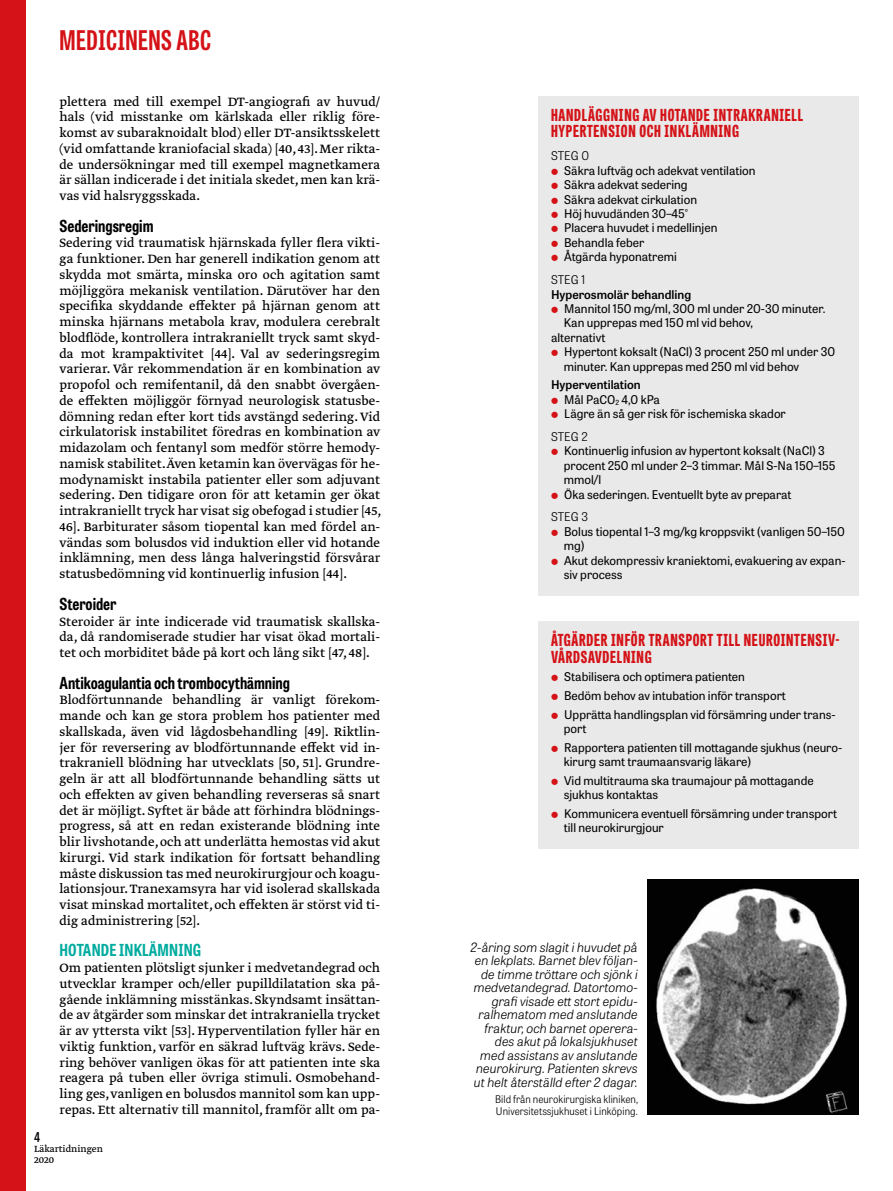
<style>
.page{position:relative;width:893px;height:1191px;background:#fff}
.page>*{position:absolute;margin:0;border:0;box-sizing:border-box;transform-origin:0 0}
.t1{font:700 27px "Tablet Gothic Compressed";letter-spacing:.02em;color:#d41217}
.t2{font:800 16.5px/16.5px "Tablet Gothic Compressed";letter-spacing:.045em;color:#d41217}
.t3{font:700 16.5px "Tablet Gothic Condensed";color:#000}
.t4{font:700 16.5px "Tablet Gothic Condensed";letter-spacing:.01em;color:#00ab9f}
.t5{font:14.25px/15.8px "Greta Text Pro Regular Min";color:#000;text-align:justify}
.t6{font:600 13.5px "Tablet Gothic Condensed";color:#000}
.t7{font:italic 300 12.75px/13.5px "Tablet Gothic";color:#000;text-align:right}
.t8{font:12px/14.4px "Tablet Gothic";color:#000}
.t9{font:600 12px "Tablet Gothic";color:#000}
.t10{font:300 12px "Tablet Gothic";letter-spacing:-.01em;color:#000}
.t11{font:300 10.5px/12px "Tablet Gothic Narrow";letter-spacing:.005em;color:#000}
.t12{font:10.5px/10.5px "Greta Text Pro";color:#000}
.s1{font-weight:300;font-stretch:semi-condensed}
.s2{font-weight:600}
</style>
<div class="page">
<div style="left:0;top:0;width:26px;height:1191px;background:#d41217"></div>
<div style="left:538px;top:96px;width:321px;height:499px;background:#e9e9e9"></div>
<div style="left:538px;top:621px;width:321px;height:227px;background:#e9e9e9"></div>
<img style="left:647px;top:879px;width:212px;height:235px">
<h1 class="t1" style="left:60px;top:22px;width:153px">MEDICINENS ABC</h1>
<p class="t5" style="left:60px;top:94px;width:322px">plettera med till exempel DT-angiografi av huvud/ hals (vid misstanke om kärlskada eller riklig före&shy;komst av subaraknoidalt blod) eller DT-ansiktsskelett (vid omfattande kraniofacial skada) [40, 43]. Mer rikta&shy;de undersökningar med till exempel magnetkamera är sällan indicerade i det initiala skedet, men kan krä&shy;vas vid halsryggsskada.</p>
<p class="t3" style="left:60px;top:214px;width:95px">Sederingsregim</p>
<p class="t5" style="left:60px;top:236px;width:324px">Sedering vid traumatisk hjärnskada fyller flera vikti&shy;ga funktioner. Den har generell indikation genom att skydda mot smärta, minska oro och agitation samt möjliggöra mekanisk ventilation. Därutöver har den specifika skyddande effekter på hjärnan genom att minska hjärnans metabola krav, modulera cerebralt blodflöde, kontrollera intrakraniellt tryck samt skyd&shy;da mot krampaktivitet [44]. Val av sederingsregim varierar. Vår rekommendation är en kombination av propofol och remifentanil, då den snabbt övergåen&shy;de effekten möjliggör förnyad neurologisk statusbe&shy;dömning redan efter kort tids avstängd sedering. Vid cirkulatorisk instabilitet föredras en kombination av midazolam och fentanyl som medför större hemody&shy;namisk stabilitet.Även ketamin kan övervägas för he&shy;modynamiskt instabila patienter eller som adjuvant sedering. Den tidigare oron för att ketamin ger ökat intrakraniellt tryck har visat sig obefogad i studier [45, 46]. Barbiturater såsom tiopental kan med fördel an&shy;vändas som bolusdos vid induktion eller vid hotande inklämning, men dess långa halveringstid försvårar statusbedömning vid kontinuerlig infusion [44].</p>
<p class="t3" style="left:60px;top:592px;width:59px">Steroider</p>
<p class="t5" style="left:60px;top:614px;width:322px">Steroider är inte indicerade vid traumatisk skallska&shy;da, då randomiserade studier har visat ökad mortali&shy;tet och morbiditet både på kort och lång sikt [47, 48].</p>
<p class="t3" style="left:60px;top:671px;width:232px">Antikoagulantia och trombocythämning</p>
<p class="t5" style="left:60px;top:692px;width:322px">Blodförtunnande behandling är vanligt förekom&shy;mande och kan ge stora problem hos patienter med skallskada, även vid lågdosbehandling [49]. Riktlin&shy;jer för reversering av blodförtunnande effekt vid in&shy;trakraniell blödning har utvecklats [50, 51]. Grundre&shy;geln är att all blodförtunnande behandling sätts ut och effekten av given behandling reverseras så snart det är möjligt. Syftet är både att förhindra blödnings&shy;progress, så att en redan existerande blödning inte blir livshotande, och att underlätta hemostas vid akut kirurgi. Vid stark indikation för fortsatt behandling måste diskussion tas med neurokirurgjour och koagu&shy;lationsjour. Tranexamsyra har vid isolerad skallskada visat minskad mortalitet, och effekten är störst vid ti&shy;dig administrering [52].</p>
<p class="t4" style="left:60px;top:939px;width:142px">Hotande inklämning</p>
<p class="t5" style="left:60px;top:960px;width:322px">Om patienten plötsligt sjunker i medvetandegrad och utvecklar kramper och/eller pupilldilatation ska på&shy;gående inklämning misstänkas. Skyndsamt insättan&shy;de av åtgärder som minskar det intrakraniella trycket är av yttersta vikt [53]. Hyperventilation fyller här en viktig funktion, varför en säkrad luftväg krävs. Sede&shy;ring behöver vanligen ökas för att patienten inte ska reagera på tuben eller övriga stimuli. Osmobehand&shy;ling ges, vanligen en bolusdos mannitol som kan upp&shy;repas. Ett alternativ till mannitol, framför allt om pa-</p>
<p class="t6" style="left:34px;top:1127px;width:8px">4</p>
<p class="t12" style="left:34px;top:1144px;width:70px">Läkartidningen<br>2020</p>
<p class="t2" style="left:551px;top:106px;width:254px">HANDLÄGGNING AV HOTANDE INTRAKRANIELL<br>HYPERTENSION OCH INKLÄMNING</p>
<p class="t10" style="left:551px;top:148px;width:40px">STEG 0</p>
<p class="t8" style="left:564px;top:163px;width:193px">Säkra luftväg och adekvat ventilation<br>Säkra adekvat sedering<br>Säkra adekvat cirkulation<br>Höj huvudänden 30–45<span class="s1">°<br></span>Placera huvudet i medellinjen<br>Behandla feber<br>Åtgärda hyponatremi</p>
<p class="t10" style="left:551px;top:272px;width:36px">STEG 1</p>
<p class="t9" style="left:551px;top:286px;width:142px">Hyperosmolär behandling</p>
<p class="t8" style="left:564px;top:301px;width:263px">Mannitol 150 mg/ml, 300 ml under 20-30 minuter.</p>
<p class="t8" style="left:564px;top:315px;width:191px">Kan upprepas med 150 ml vid behov,</p>
<p class="t8" style="left:551px;top:330px;width:56px">alternativt</p>
<p class="t8" style="left:564px;top:344px;width:272px">Hypertont koksalt (NaCl) 3 procent 250 ml under 30</p>
<p class="t8" style="left:564px;top:358px;width:237px">minuter. Kan upprepas med 250 ml vid behov</p>
<p class="t8" style="left:564px;top:377px;width:223px;text-indent:-13px"><span class="s2">Hyperventilation<br></span>Mål PaCO<sub>2</sub> 4,0 kPa<br>Lägre än så ger risk för ischemiska skador</p>
<p class="t10" style="left:551px;top:428px;width:38px">STEG 2</p>
<p class="t8" style="left:564px;top:443px;width:273px">Kontinuerlig infusion av hypertont koksalt (NaCl) 3 procent 250 ml under 2–3 timmar. Mål S-Na 150–155 mmol/l<br>Öka sederingen. Eventuellt byte av preparat</p>
<p class="t10" style="left:551px;top:509px;width:39px">STEG 3</p>
<p class="t8" style="left:564px;top:524px;width:283px">Bolus tiopental 1–3 mg/kg kroppsvikt (vanligen 50–150 mg)<br>Akut dekompressiv kraniektomi, evakuering av expan&shy;siv process</p>
<p class="t2" style="left:551px;top:631px;width:290px">ÅTGÄRDER INFÖR TRANSPORT TILL NEUROINTENSIV-<br>VÅRDSAVDELNING</p>
<p class="t8" style="left:564px;top:667px;width:273px;line-height:18.6px">Stabilisera och optimera patienten<br>Bedöm behov av intubation inför transport<br>Upprätta handlingsplan vid försämring under trans-</p>
<p class="t8" style="left:564px;top:719px;width:280px;line-height:18.6px">port<br>Rapportera patienten till mottagande sjukhus (neuro-</p>
<p class="t8" style="left:564px;top:752px;width:251px;line-height:18.6px">kirurg samt traumaansvarig läkare)<br>Vid multitrauma ska traumajour på mottagande</p>
<p class="t8" style="left:564px;top:785px;width:275px;line-height:18.6px">sjukhus kontaktas<br>Kommunicera eventuell försämring under transport</p>
<p class="t8" style="left:564px;top:820px;width:102px">till neurokirurgjour</p>
<p class="t7" style="left:471px;top:939px;width:169px">2-åring som slagit i huvudet på en lekplats. Barnet blev följan&shy;de timme tröttare och sjönk i medvetandegrad. Datortomo&shy;grafi visade ett stort epidu&shy;ralhematom med anslutande fraktur, och barnet operera&shy;des akut på lokalsjukhuset med assistans av anslutande neurokirurg. Patienten skrevs ut helt återställd efter 2 dagar.</p>
<p class="t11" style="left:495px;top:1092px;width:144px">Bild från neurokirurgiska kliniken,<br>Universitetssjukhuset i Linköping.</p>
</div>
